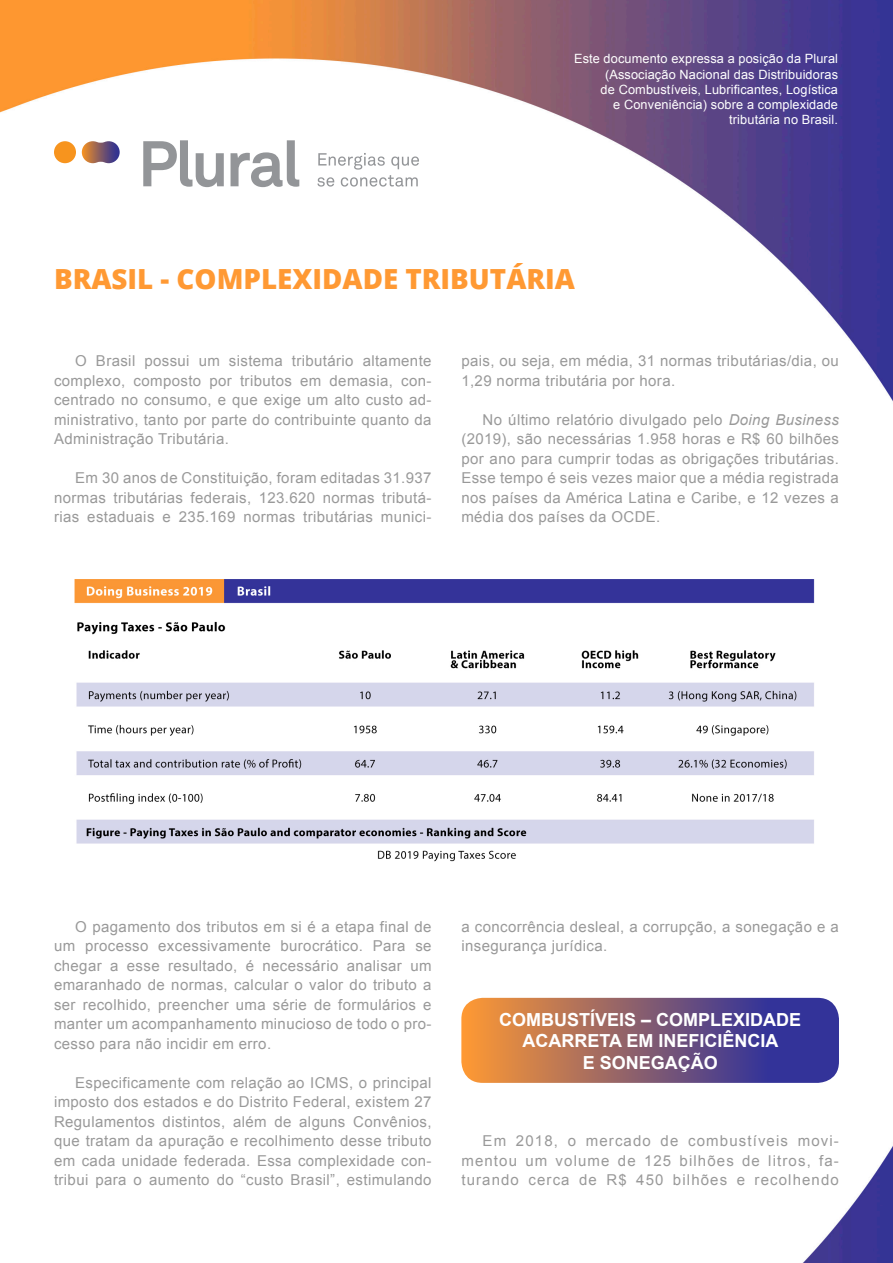
<style>
.page{position:relative;width:893px;height:1263px;background:#fff}
.page>*{position:absolute;margin:0;border:0;box-sizing:border-box;transform-origin:0 0}
.t1{font:800 27.75px "Open Sans";color:#f93}
.t2{font:700 18px/21.6px "Arial";color:#fff;text-align:center}
.t3{font:15px/19.5px "Arial";letter-spacing:.025em;color:#999;text-align:justify}
.t4{font:12.75px/15.3px "Arial";letter-spacing:.01em;color:#fff;text-align:right}
.s1{font-style:italic}
</style>
<div class="page">
<img style="left:0;top:0;width:893px;height:1263px">
<svg style="left:82px;top:141px;width:38px;height:22px"></svg>
<svg style="left:143px;top:140px;width:81px;height:47px"></svg>
<svg style="left:231px;top:140px;width:68px;height:47px"></svg>
<div style="left:54px;top:141px;width:22px;height:22px;background:#f7941e;border-radius:50%"></div>
<svg style="left:317px;top:153px;width:102px;height:34px"></svg>
<img style="left:56px;top:564px;width:775px;height:304px">
<svg style="left:461px;top:998px;width:378px;height:85px;background:#875e71"></svg>
<p class="t4" style="left:574px;top:51px;width:265px">Este documento expressa a posição da Plural (Associação Nacional das Distribuidoras<br>de Combustíveis, Lubrificantes, Logística<br>e Conveniência) sobre a complexidade tributária no Brasil.</p>
<p class="t1" style="left:54px;top:258px;width:523px">BRASIL - COMPLEXIDADE TRIBUTÁRIA</p>
<p class="t3" style="left:54px;top:351px;width:379px;text-indent:21px">O Brasil possui um sistema tributário altamente complexo, composto por tributos em demasia, con&shy;centrado no consumo, e que exige um alto custo ad&shy;ministrativo, tanto por parte do contribuinte quanto da Administração Tributária.</p>
<p class="t3" style="left:54px;top:468px;width:379px;text-indent:21px">Em 30 anos de Constituição, foram editadas 31.937 normas tributárias federais, 123.620 normas tributá&shy;rias estaduais e 235.169 normas tributárias munici-</p>
<p class="t3" style="left:461px;top:351px;width:379px">pais, ou seja, em média, 31 normas tributárias/dia, ou<br>1,29 norma tributária por hora.</p>
<p class="t3" style="left:461px;top:410px;width:379px;text-indent:21px">No último relatório divulgado pelo <span class="s1">Doing Business </span>(2019), são necessárias 1.958 horas e R$ 60 bilhões por ano para cumprir todas as obrigações tributárias.<br>Esse tempo é seis vezes maior que a média registrada nos países da América Latina e Caribe, e 12 vezes a média dos países da OCDE.</p>
<p class="t3" style="left:54px;top:917px;width:379px;text-indent:21px">O pagamento dos tributos em si é a etapa final de um processo excessivamente burocrático. Para se chegar a esse resultado, é necessário analisar um emaranhado de normas, calcular o valor do tributo a ser recolhido, preencher uma série de formulários e manter um acompanhamento minucioso de todo o pro&shy;cesso para não incidir em erro.</p>
<p class="t3" style="left:54px;top:1073px;width:379px;text-indent:21px">Especificamente com relação ao ICMS, o principal imposto dos estados e do Distrito Federal, existem 27<br>Regulamentos distintos, além de alguns Convênios, que tratam da apuração e recolhimento desse tributo em cada unidade federada. Essa complexidade con&shy;tribui para o aumento do “custo Brasil”, estimulando</p>
<p class="t3" style="left:461px;top:917px;width:379px">a concorrência desleal, a corrupção, a sonegação e a insegurança jurídica.</p>
<p class="t2" style="left:499px;top:1009px;width:304px">COMBUSTÍVEIS – COMPLEXIDADE<br>ACARRETA EM INEFICIÊNCIA</p>
<p class="t2" style="left:583px;top:1052px;width:137px">E SONEGAÇÃO</p>
<p class="t3" style="left:461px;top:1131px;width:379px;text-indent:21px">Em 2018, o mercado de combustíveis movi&shy;mentou um volume de 125 bilhões de litros, fa&shy;turando cerca de R$ 450 bilhões e recolhendo</p>
</div>
